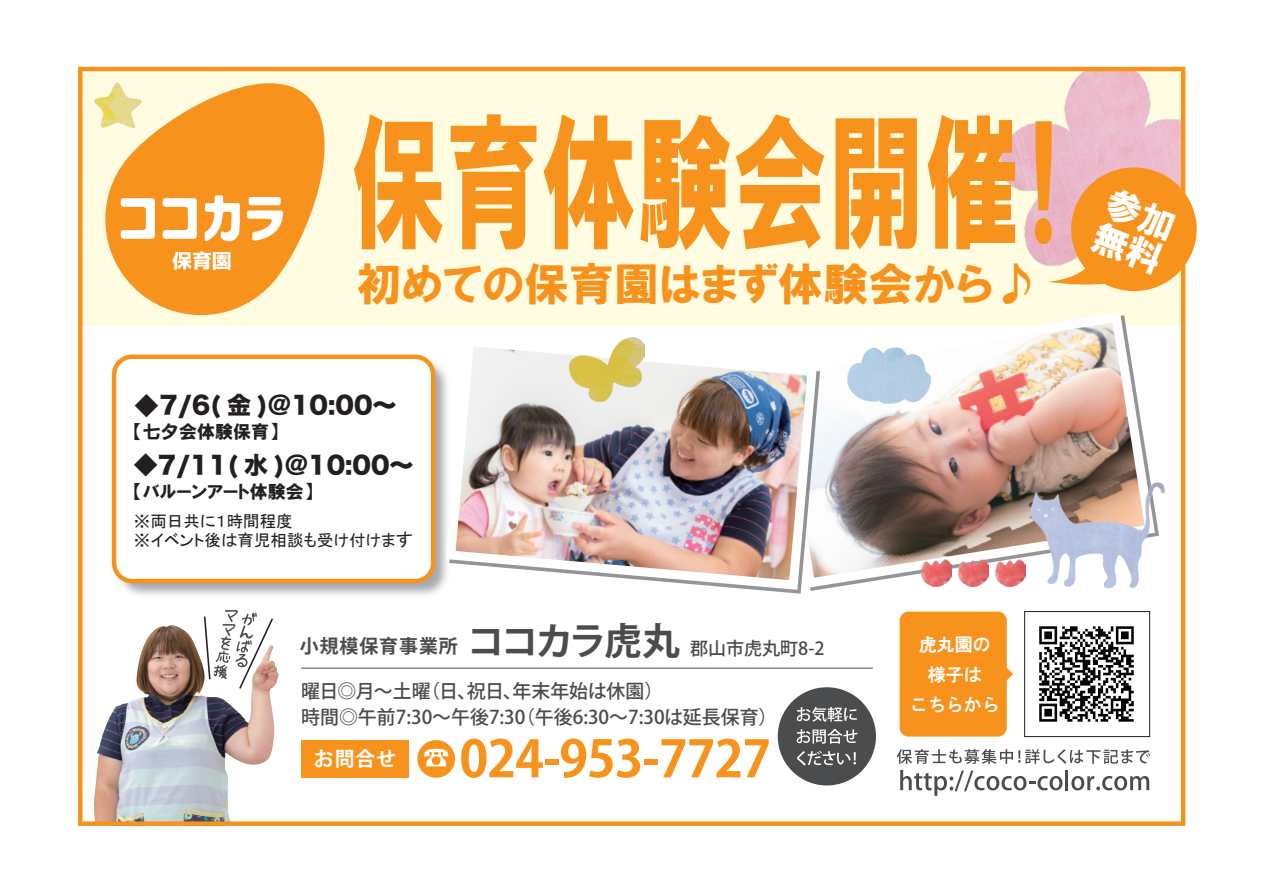
<style>
.page{position:relative;width:1263px;height:893px;background:#fff}
.page>*{position:absolute;margin:0;border:0;box-sizing:border-box;transform-origin:0 0}
.t1{font:147px "HGP Soei Kakugothic UB";color:#f7931d;scale:.65 1}
.t2{font:700 50.4px "Koz Go Pr 6 N";letter-spacing:-.02em;color:#f7931d}
.t3{font:45px "HGP Soei Kakugothic UB";color:#f7931d}
.t4{font:24px "Hira Kaku Std N W8";color:#231f20}
.t5{font:700 19.95px "Koz Go Pr 6 N";color:#fff}
.t6{font:500 18.9px/25.2px "Koz Go Pr 6 N";color:#4b4c4d}
.t7{font:500 18px "Koz Go Pr 6 N";color:#4b4c4d}
.t8{font:18px "HGP Soei Kakugothic UB";color:#231f20}
.t9{font:18px/30px "HGS Gothic E";color:#fff;text-align:center}
.t10{font:16.5px/18.8px "MS P Gothic";color:#231f20}
.s1{font-family:"HGP Soei Kakugothic UB";font-size:25.5px}
.s2{font-size:18px}
.s3{font-weight:700;font-size:18.9px}
.s4{font-weight:700;font-size:37.8px}
</style>
<div class="page">
<img style="left:78px;top:67px;width:1107px;height:759px">
<div style="left:778px;top:687px;width:98px;height:98px;background:#4b4c4d;border-radius:50%"></div>
<svg style="left:797px;top:707px;width:60px;height:15px"></svg>
<svg style="left:797px;top:729px;width:60px;height:15px"></svg>
<svg style="left:797px;top:751px;width:59px;height:15px"></svg>
<div style="left:114px;top:357px;width:319px;height:224px;background:#fff;border-radius:18px"></div>
<div style="left:112px;top:354px;width:323px;height:229px;border:4px solid #f7931d;border-radius:18px"></div>
<img style="left:1029px;top:617px;width:115px;height:114px">
<svg style="left:1048px;top:167px;width:149px;height:124px;background:#f5a656"></svg>
<h1 class="t1" style="left:351px;top:109px;width:1141px">保育体験会開催！</h1>
<h3 class="t3" style="left:357px;top:261px;width:683px">初めての保育園はまず体験会から♪</h3>
<p class="t4" style="left:134px;top:392px;width:264px"><span class="s1">◆</span>7/6( 金 )@10:00～</p>
<p class="t8" style="left:134px;top:423px;width:145px">【七夕会体験保育】</p>
<p class="t4" style="left:134px;top:451px;width:281px">◆7/11( 水 )@10:00～</p>
<p class="t8" style="left:134px;top:483px;width:180px">【バルーンアート体験会】</p>
<p class="t10" style="left:134px;top:511px;width:281px">※両日共に１時間程度<br>※イベント後は育児相談も受け付けま<span class="s2">す</span></p>
<p class="t7" style="left:300px;top:638px;width:526px"><span class="s3">小規模保育事業所</span><span class="s4">ココカラ虎丸</span>郡山市虎丸町8-2</p>
<p class="t6" style="left:301px;top:679px;width:478px">曜日◎月～土曜（日、祝日、年末年始は休園）<br>時間◎午前7:30～午後7:30（午後6:30～7:30は延長保育）</p>
<p class="t5" style="left:314px;top:748px;width:84px">お問合せ</p>
<h2 class="t2" style="left:459px;top:730px;width:313px">024-953-7727</h2>
<p class="t9" style="left:910px;top:630px;width:91px">虎丸園の様子は<br>こちらから</p>
</div>
